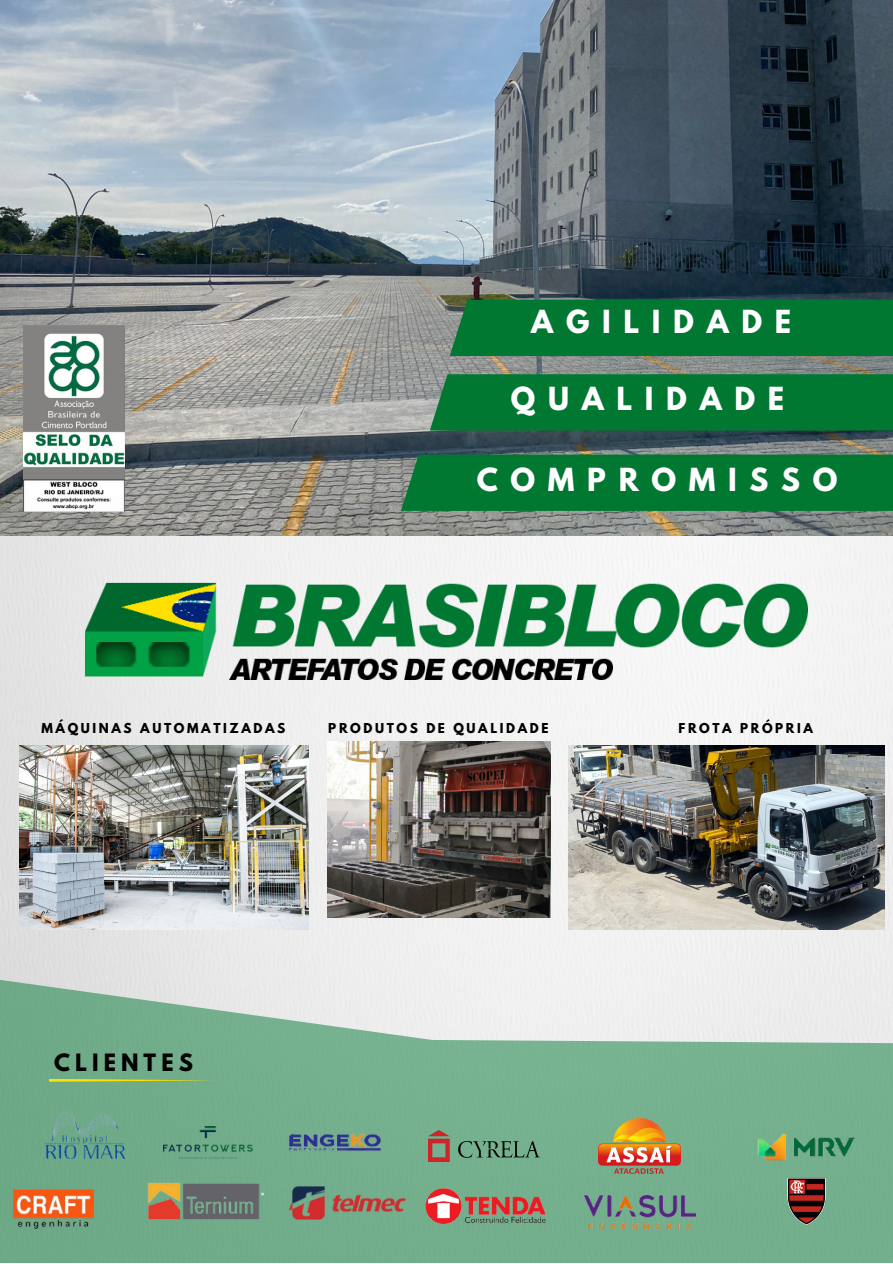
<style>
.page{position:relative;width:893px;height:1264px;background:#fff}
.page>*{position:absolute;margin:0;border:0;box-sizing:border-box;transform-origin:0 0}
.t1{font:700 28.2px "League Spartan";letter-spacing:.45em;color:#fff}
.t2{font:700 21.15px "League Spartan";letter-spacing:.24em;color:#000}
.t3{font:700 12.15px "League Spartan";letter-spacing:.215em;color:#000}
</style>
<div class="page">
<img style="left:0;top:535px;width:892px;height:243px">
<img style="left:0;top:0;width:892px;height:535px">
<img style="left:23px;top:326px;width:101px;height:185px">
<img style="left:85px;top:582px;width:722px;height:97px">
<img style="left:20px;top:745px;width:288px;height:33px">
<svg style="left:0;top:778px;width:892px;height:484px;background:#a0c0ad"></svg>
<img style="left:568px;top:745px;width:316px;height:184px">
<img style="left:327px;top:741px;width:223px;height:176px">
<img style="left:44px;top:1109px;width:80px;height:49px">
<img style="left:428px;top:1130px;width:111px;height:30px">
<img style="left:784px;top:1175px;width:43px;height:52px">
<img style="left:143px;top:1175px;width:120px;height:47px">
<img style="left:283px;top:1181px;width:129px;height:41px">
<img style="left:283px;top:1128px;width:103px;height:27px">
<img style="left:14px;top:1187px;width:80px;height:43px">
<img style="left:598px;top:1118px;width:82px;height:55px">
<img style="left:584px;top:1195px;width:111px;height:34px">
<img style="left:163px;top:1125px;width:89px;height:33px">
<img style="left:423px;top:1185px;width:126px;height:43px">
<img style="left:745px;top:1128px;width:122px;height:37px">
<div style="left:449px;top:300px;width:443px;height:56px;background:#007832"></div>
<div style="left:401px;top:454px;width:491px;height:57px;background:#007832"></div>
<div style="left:430px;top:374px;width:462px;height:56px;background:#007832"></div>
<svg style="left:50px;top:1077px;width:165px;height:5px"></svg>
<h1 class="t1" style="left:531px;top:308px;width:261px">AGILIDADE</h1>
<h1 class="t1" style="left:511px;top:384px;width:275px">QUALIDADE</h1>
<h1 class="t1" style="left:476px;top:465px;width:362px">COMPROMISSO</h1>
<p class="t3" style="left:41px;top:722px;width:245px">MÁQUINAS AUTOMATIZADAS</p>
<p class="t3" style="left:328px;top:722px;width:221px">PRODUTOS DE QUALIDADE</p>
<p class="t3" style="left:678px;top:722px;width:136px">FROTA PRÓPRIA</p>
<h2 class="t2" style="left:54px;top:1051px;width:140px">CLIENTES</h2>
</div>
